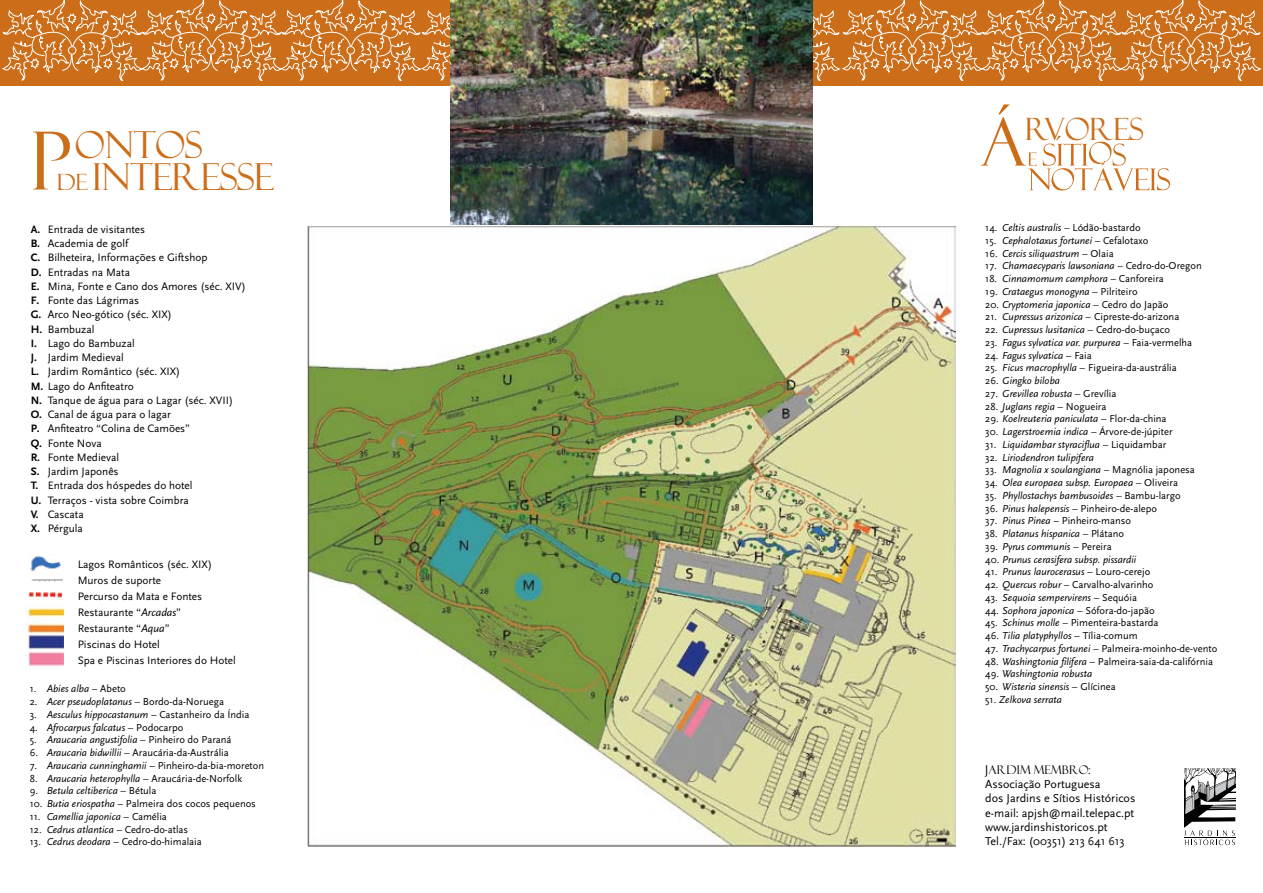
<style>
.page{position:relative;width:1263px;height:893px;background:#fff}
.page>*{position:absolute;margin:0;border:0;box-sizing:border-box;transform-origin:0 0}
.t1{font:37.2px/31.2px "Felix Titling";letter-spacing:-.02em;color:#cc6d19}
.t2{font:30.75px "Felix Titling";color:#cc6d19}
.t3{font:12px/14.2px "Scala Sans";color:#000}
.t4{font:12px "Felix Titling";color:#000}
.t5{font:11.25px/14.2px "Scala Sans";color:#000}
.t6{font:italic 10.5px "Scala Sans";color:#000}
.t7{font:10.5px "Scala Sans";color:#000}
.s1{font-size:80.4px}
.s2{font-size:22.35px}
.s3{font-weight:700}
.s4{font-style:italic}
.s5{font-style:normal}
.s6{font-size:66.45px}
</style>
<div class="page">
<div style="left:0;top:0;width:1263px;height:85px;background:#cc6d19"></div>
<svg style="left:2px;top:0;width:1259px;height:81px"></svg>
<svg style="left:1028px;top:136px;width:142px;height:54px"></svg>
<svg style="left:1184px;top:769px;width:51px;height:76px"></svg>
<hr style="left:1184px;top:837px;width:51px;height:1px;background:#000">
<img style="left:451px;top:0;width:361px;height:225px">
<img style="left:307px;top:226px;width:649px;height:620px">
<img style="left:25px;top:605px;width:39px;height:63px">
<img style="left:28px;top:592px;width:35px;height:6px">
<img style="left:30px;top:556px;width:33px;height:26px">
<h1 class="t1" style="left:57px;top:130px;width:147px;text-indent:-27px"><span class="s1">P</span>ONTOS<br><span class="s2">DE</span> INTERE</h1>
<h1 class="t1" style="left:220px;top:161px;width:54px">SSE</h1>
<p class="t5" style="left:31px;top:222px;width:217px"><span class="s3">A.</span> Entrada de visitantes<br><span class="s3">B.</span> Academia de golf<br><span class="s3">C.</span> Bilheteira, Informações e Giftshop<br><span class="s3">D.</span> Entradas na Mata<br><span class="s3">E.</span> Mina, Fonte e Cano dos Amores (séc. XIV)<br><span class="s3">F.</span> Fonte das Lágrimas<br><span class="s3">G.</span> Arco Neo-gótico (séc. XIX)<br><span class="s3">H.</span> Bambuzal<br><span class="s3">I.</span> Lago do Bambuzal<br><span class="s3">J.</span> Jardim Medieval<br><span class="s3">L.</span> Jardim Romântico (séc. XIX)<br><span class="s3">M.</span> Lago do Anfiteatro<br><span class="s3">N.</span> Tanque de água para o Lagar (séc. XVII)<br><span class="s3">O.</span> Canal de água para o lagar<br><span class="s3">P.</span> Anfiteatro “Colina de Camões”<br><span class="s3">Q.</span> Fonte Nova<br><span class="s3">R.</span> Fonte Medieval<br><span class="s3">S.</span> Jardim Japonês<br><span class="s3">T.</span> Entrada dos hóspedes do hotel<br><span class="s3">U.</span> Terraços - vista sobre Coimbra<br><span class="s3">V.</span> Cascata<br><span class="s3">X.</span> Pérgula</p>
<p class="t5" style="left:78px;top:556px;width:136px;line-height:16px">Lagos Românticos (séc. XIX)<br>Muros de suporte</p>
<p class="t5" style="left:78px;top:621px;width:160px;line-height:16px">Restaurante “<span class="s4">Aqua</span>”<br>Piscinas do Hotel<br>Spa e Piscinas Interiores do Hotel</p>
<p class="t5" style="left:78px;top:589px;width:126px">Percurso da Mata e Fontes</p>
<p class="t5" style="left:78px;top:605px;width:105px">Restaurante “<span class="s4">Arcadas</span>”</p>
<p class="t6" style="left:30px;top:683px;width:98px"><span class="s5">1.</span> Abies alba – <span class="s5">Abeto</span></p>
<p class="t6" style="left:30px;top:696px;width:196px"><span class="s5">2.</span> Acer pseudoplatanus – <span class="s5">Bordo-da-Noruega</span></p>
<p class="t6" style="left:30px;top:709px;width:221px"><span class="s5">3.</span> Aesculus hippocastanum – <span class="s5">Castanheiro da Índia</span></p>
<p class="t6" style="left:30px;top:722px;width:155px"><span class="s5">4.</span> Afrocarpus falcatus – <span class="s5">Podocarpo</span></p>
<p class="t6" style="left:30px;top:734px;width:203px"><span class="s5">5.</span> Araucaria angustifolia – <span class="s5">Pinheiro do Paraná</span></p>
<p class="t7" style="left:30px;top:747px;width:201px">6. <span class="s4">Araucaria bidwillii –</span> Araucária-da-Austrália</p>
<p class="t7" style="left:30px;top:760px;width:236px">7. <span class="s4">Araucaria cunninghamii –</span> Pinheiro-da-bia-moreton</p>
<p class="t7" style="left:30px;top:773px;width:214px">8. <span class="s4">Araucaria heterophylla –</span> Araucária-de-Norfolk</p>
<p class="t6" style="left:30px;top:785px;width:128px"><span class="s5">9.</span> Betula celtiberica – <span class="s5">Bétula</span></p>
<p class="t7" style="left:30px;top:798px;width:228px">10. <span class="s4">Butia eriospatha</span> – Palmeira dos cocos pequenos</p>
<p class="t6" style="left:30px;top:811px;width:139px"><span class="s5">11.</span> Camellia japonica – <span class="s5">Camélia</span></p>
<p class="t7" style="left:30px;top:823px;width:160px">12. <span class="s4">Cedrus atlantica</span> – Cedro-do-atlas</p>
<p class="t7" style="left:30px;top:836px;width:174px">13. <span class="s4">Cedrus deodara –</span> Cedro-do-himalaia</p>
<h2 class="t2" style="left:980px;top:111px;width:165px"><span class="s6">Á</span>RVORES</h2>
<p class="t7" style="left:985px;top:222px;width:157px">14. <span class="s4">Celtis australis –</span> Lódão-bastardo</p>
<p class="t6" style="left:985px;top:235px;width:164px"><span class="s5">15.</span> Cephalotaxus fortunei <span class="s5">– Cefalotaxo</span></p>
<p class="t6" style="left:985px;top:247px;width:130px"><span class="s5">16.</span> Cercis siliquastrum <span class="s5">– Olaia</span></p>
<p class="t6" style="left:985px;top:260px;width:218px"><span class="s5">17.</span> Chamaecyparis lawsoniana <span class="s5">– Cedro-do-Oregon</span></p>
<p class="t6" style="left:985px;top:273px;width:180px"><span class="s5">18.</span> Cinnamomum camphora <span class="s5">– Canforeira</span></p>
<p class="t6" style="left:985px;top:286px;width:154px"><span class="s5">19.</span> Crataegus monogyna <span class="s5">– Pilriteiro</span></p>
<p class="t6" style="left:985px;top:298px;width:185px"><span class="s5">20.</span> Cryptomeria japonica – <span class="s5">Cedro do Japão</span></p>
<p class="t7" style="left:985px;top:311px;width:196px">21. <span class="s4">Cupressus arizonica</span> – Cipreste-do-arizona</p>
<p class="t6" style="left:985px;top:324px;width:186px"><span class="s5">22.</span> Cupressus lusitanica – <span class="s5">Cedro-do-buçaco</span></p>
<p class="t6" style="left:985px;top:337px;width:208px"><span class="s5">23.</span> Fagus sylvatica var. purpurea – <span class="s5">Faia-vermelha</span></p>
<p class="t6" style="left:985px;top:349px;width:108px"><span class="s5">24.</span> Fagus sylvatica – <span class="s5">Faia</span></p>
<p class="t7" style="left:985px;top:362px;width:193px">25. <span class="s4">Ficus macrophylla –</span> Figueira-da-austrália</p>
<p class="t6" style="left:985px;top:375px;width:76px"><span class="s5">26.</span> Gingko biloba</p>
<p class="t6" style="left:985px;top:388px;width:133px"><span class="s5">27.</span> Grevillea robusta – <span class="s5">Grevília</span></p>
<p class="t6" style="left:985px;top:400px;width:123px"><span class="s5">28.</span> Juglans regia – <span class="s5">Nogueira</span></p>
<p class="t6" style="left:985px;top:413px;width:183px"><span class="s5">29.</span> Koelreuteria paniculata – <span class="s5">Flor-da-china</span></p>
<p class="t7" style="left:985px;top:426px;width:189px">30. <span class="s4">Lagerstroemia indica –</span> Árvore-de-júpiter</p>
<p class="t6" style="left:985px;top:439px;width:182px"><span class="s5">31.</span> Liquidambar styraciflua – <span class="s5">Liquidambar</span></p>
<p class="t6" style="left:985px;top:451px;width:110px"><span class="s5">32.</span> Liriodendron tulipifera</p>
<p class="t6" style="left:985px;top:464px;width:211px"><span class="s5">33.</span> Magnolia x soulangiana – <span class="s5">Magnólia japonesa</span></p>
<p class="t6" style="left:985px;top:477px;width:194px"><span class="s5">34.</span> Olea europaea subsp. Europaea <span class="s5">– Oliveira</span></p>
<p class="t6" style="left:985px;top:490px;width:197px"><span class="s5">35.</span> Phyllostachys bambusoides <span class="s5">– Bambu-largo</span></p>
<p class="t7" style="left:985px;top:502px;width:173px">36. <span class="s4">Pinus halepensis</span> – Pinheiro-de-alepo</p>
<p class="t7" style="left:985px;top:515px;width:147px">37. <span class="s4">Pinus Pinea</span> – Pinheiro-manso</p>
<p class="t6" style="left:985px;top:528px;width:140px"><span class="s5">38.</span> Platanus hispanica <span class="s5">– Plátano</span></p>
<p class="t6" style="left:985px;top:541px;width:128px"><span class="s5">39.</span> Pyrus communis <span class="s5">– Pereira</span></p>
<p class="t6" style="left:985px;top:553px;width:152px"><span class="s5">40.</span> Prunus cerasifera subsp. pissardii</p>
<p class="t6" style="left:985px;top:566px;width:167px"><span class="s5">41.</span> Prunus laurocerasus <span class="s5">– Louro-cerejo</span></p>
<p class="t7" style="left:985px;top:579px;width:170px">42. <span class="s4">Quercus robur</span> – Carvalho-alvarinho</p>
<p class="t6" style="left:985px;top:592px;width:153px"><span class="s5">43.</span> Sequoia sempervirens <span class="s5">– Sequóia</span></p>
<p class="t7" style="left:985px;top:604px;width:171px">44. <span class="s4">Sophora japonica</span> – Sófora-do-japão</p>
<p class="t7" style="left:985px;top:617px;width:175px">45. <span class="s4">Schinus molle</span> – Pimenteira-bastarda</p>
<p class="t6" style="left:985px;top:630px;width:154px"><span class="s5">46.</span> Tilia platyphyllos <span class="s5">– Tília-comum</span></p>
<p class="t7" style="left:985px;top:643px;width:233px">47. <span class="s4">Trachycarpus fortunei</span> – Palmeira-moinho-de-vento</p>
<p class="t7" style="left:985px;top:655px;width:229px">48. <span class="s4">Washingtonia filifera</span> – Palmeira-saia-da-califórnia</p>
<p class="t6" style="left:985px;top:668px;width:108px"><span class="s5">49.</span> Washingtonia robusta</p>
<p class="t6" style="left:985px;top:681px;width:132px"><span class="s5">50.</span> Wisteria sinensis <span class="s5">– Glícinea</span></p>
<p class="t6" style="left:985px;top:694px;width:78px"><span class="s5">51.</span> Zelkova serrata</p>
<p class="t4" style="left:985px;top:763px;width:12px">JARDI</p>
<p class="t4" style="left:1020px;top:763px;width:72px">M MEMBRO:</p>
<p class="t3" style="left:985px;top:777px;width:152px">Associação Portuguesa<br>dos Jardins e Sítios Históricos e-mail: apjsh@mail.telepac.pt www.jardinshistoricos.pt<br>Tel./Fax: (00351) 213 641 613</p>
</div>
